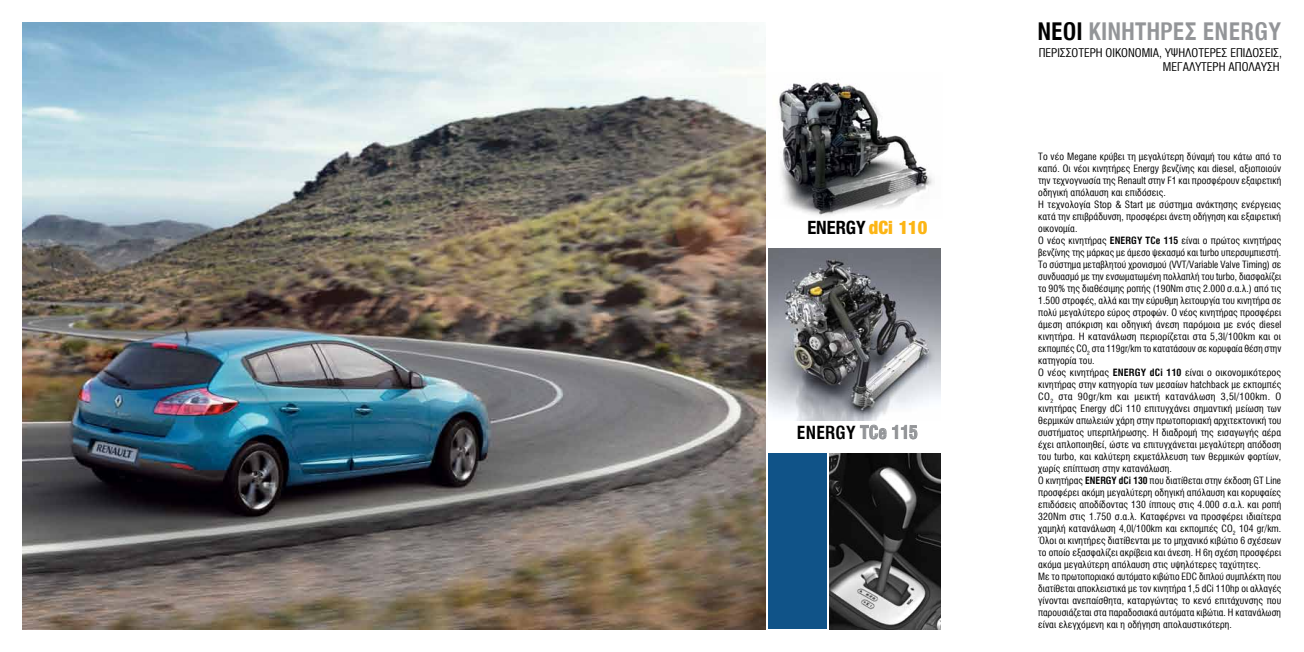
<style>
.page{position:relative;width:1304px;height:652px;background:#fff}
.page>*{position:absolute;margin:0;border:0;box-sizing:border-box;transform-origin:0 0}
.t1{font:700 24px "Mg Helvetica Cond";color:#939598}
.t2{font:700 condensed 18.4px "Helvetica Neue";color:#000}
.t3{font:700 18px "Mg Helvetica Cond";color:#939598}
.t4{font:700 18px "Mg Helvetica Cond";color:#000}
.t5{font:12px/14px "Mg Helvetica Cond";color:#000;text-align:right}
.t6{font:10px/12px "Mg Helvetica Cond";letter-spacing:.01em;color:#000}
.s1{font-weight:900;color:#fcb515}
.s2{color:#000}
.s3{font-weight:700}
</style>
<div class="page">
<img style="left:830px;top:454px;width:111px;height:175px">
<img style="left:23px;top:23px;width:742px;height:606px">
<img style="left:779px;top:82px;width:154px;height:134px">
<div style="left:768px;top:454px;width:59px;height:175px;background:#105388"></div>
<img style="left:768px;top:248px;width:173px;height:173px">
<svg style="left:860px;top:424px;width:58px;height:16px"></svg>
<h2 class="t2" style="left:807px;top:217px;width:121px">ENERGY <span class="s1">dCi 110</span></h2>
<h3 class="t4" style="left:797px;top:422px;width:11px">ENER</h3>
<h3 class="t3" style="left:836px;top:422px;width:84px"><span class="s2">GY</span> TCe 115</h3>
<h1 class="t1" style="left:1037px;top:18px;width:179px"><span class="s2">ΝΕΟΙ</span> ΚΙΝΗΤΗΡΕΣ ENER</h1>
<h1 class="t1" style="left:1254px;top:18px;width:28px">GY</h1>
<p class="t5" style="left:1039px;top:45px;width:245px">ΠΕΡΙΣΣΟΤΕΡΗ ΟΙΚΟΝΟΜΙΑ, ΥΨΗΛΟΤΕΡΕΣ ΕΠΙΔΟΣΕΙΣ,<br>ΜΕΓΑΛΥΤΕΡΗ ΑΠΟΛΑΥΣΗ</p>
<p class="t6" style="left:1038px;top:150px;width:245px">Το νέο Megane κρ‡βει τη μεγαλ‡τερη δ‡ναμή του κάτω από το καπό. Οι νέοι κινητήρες Energy βενζίνης και diesel, αξιοποιο‡ν την τεχνογνωσία της Renault στην F1 και προσφέρουν εξαιρετική οδηγική απόλαυση και επιδόσεις.<br>Η τεχνολογία Stop &amp; Start με σ‡στημα ανάκτησης ενέργειας κατά την επιβράδυνση, προσφέρει άνετη οδήγηση και εξαιρετική οικονομία.<br>Ο νέος κινητήρας <span class="s3">ENER</span></p>
<p class="t6" style="left:1038px;top:234px;width:245px;text-indent:93px"><span class="s3">GY TCe 115</span> είναι ο πρώτος κινητήρας βενζίνης της μάρκας με άμεσο ψεκασμό και turbo υπερσυμπιεστή.<br>Το σ‡στημα μεταβλητο‡ χρονισμο‡ (VVT/Variable Valve Timing) σε συνδυασμό με την ενσωματωμένη πολλαπλή του turbo, διασφαλίζει το 90% της διαθέσιμης ροπής (190Νm στις 2.000 σ.α.λ.) από τις 1.500 στροφές, αλλά και την ε‡ρυθμη λειτουργία του κινητήρα σε πολ‡ μεγαλ‡τερο ε‡ρος στροφών. Ο νέος κινητήρας προσφέρει άμεση απόκριση και οδηγική άνεση παρόμοια με ενός diesel κινητήρα. Η κατανάλωση περιορίζεται στα 5,3l/100km και οι εκπομπές CO<sub>2</sub> στα 119gr/km το κατατάσουν σε κορυφαία θέση στην κατηγορία του.<br>Ο νέος κινητήρας <span class="s3">ENER</span></p>
<p class="t6" style="left:1038px;top:366px;width:245px;text-indent:97px"><span class="s3">GY dCi 110</span> είναι ο οικονομικότερος κινητήρας στην κατηγορία των μεσαίων hatchback με εκπομπές CO<sub>2</sub> στα 90gr/km και μεικτή κατανάλωση 3,5l/100km. Ο κινητήρας Energy dCi 110 επιτυγχάνει σημαντική μείωση των θερμικών απωλειών χάρη στην πρωτοποριακή αρχιτεκτονική του συστήματος υπερπλήρωσης. Η διαδρομή της εισαγωγής αέρα έχει απλοποιηθεί, ώστε να επιτυγχάνεται μεγαλ‡τερη απόδοση του turbo, και καλ‡τερη εκμετάλλευση των θερμικών φορτίων, χωρίς επίπτωση στην κατανάλωση.<br>Ο κινητήρας <span class="s3">ENER</span></p>
<p class="t6" style="left:1038px;top:474px;width:245px;text-indent:68px"><span class="s3">GY dCi 130</span> που διατίθεται στην έκδοση GT Line προσφέρει ακόμη μεγαλ‡τερη οδηγική απόλαυση και κορυφαίες επιδόσεις αποδίδοντας 130 ίππους στις 4.000 σ.α.λ. και ροπή 320Nm στις 1.750 σ.α.λ. Kαταφέρνει να προσφέρει ιδιαίτερα χαμηλή κατανάλωση 4,0l/100km και εκπομπές CO<sub>2</sub> 104 gr/km.<br>Όλοι οι κινητήρες διατίθενται με το μηχανικό κιβώτιο 6 σχέσεων το οποίο εξασφαλίζει ακρίβεια και άνεση. Η 6η σχέση προσφέρει ακόμα μεγαλ‡τερη απόλαυση στις υψηλότερες ταχ‡τητες.<br>Με το πρωτοποριακό αυτόματο κιβώτιο EDC διπλο‡ συμπλέκτη που διατίθεται αποκλειστικά με τον κινητήρα 1,5 dCi 110hp οι αλλαγές γίνονται ανεπαίσθητα, καταργώντας το κενό επιτάχυνσης που παρουσιάζεται στα παραδοσιακά αυτόματα κιβώτια. Η κατανάλωση είναι ελεγχόμενη και η οδήγηση απολαυστικότερη.</p>
</div>
